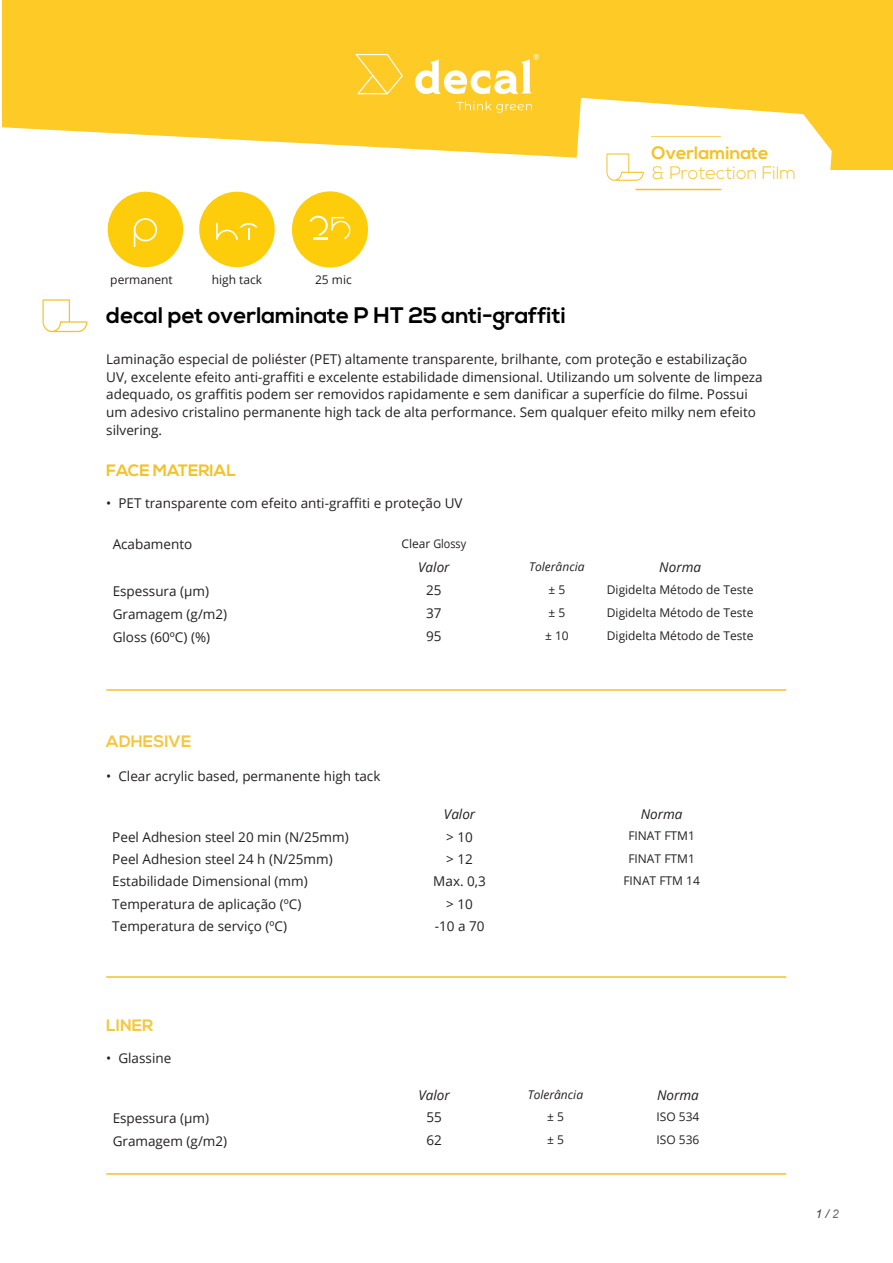
<style>
.page{position:relative;width:893px;height:1263px;background:#fff}
.page>*{position:absolute;margin:0;border:0;box-sizing:border-box;transform-origin:0 0}
.t1{font:700 22.5px "Nexa";color:#000}
.t2{font:300 18px "Nexa";color:#f3c227}
.t3{font:700 18px "Nexa";color:#f3c227}
.t4{font:700 16.5px "Nexa";color:#f4c740}
.t5{font:700 16.5px "Nexa";color:#f3c227}
.t6{font:13.5px/18px "Open Sans";color:#231f20}
.t7{font:italic 13.5px "Open Sans";color:#231f20}
.t8{font:12px "Open Sans";color:#231f20}
.t9{font:italic 12px "Open Sans";color:#231f20}
.t10{font:italic 12px "Arial";color:#3e3e3f}
.s1{color:#6c6d70}
</style>
<div class="page">
<div style="left:3px;top:0;width:890px;height:169px;background:#fecb26"></div>
<svg style="left:2px;top:127px;width:558px;height:70px;fill:#fff"></svg>
<svg style="left:560px;top:98px;width:272px;height:93px;fill:#fff"></svg>
<hr style="left:635px;top:189px;width:86px;height:1px;background:#f3c227">
<svg style="left:651px;top:136px;width:70px;height:1px"></svg>
<svg style="left:606px;top:153px;width:38px;height:28px"></svg>
<svg style="left:456px;top:101px;width:76px;height:12px"></svg>
<svg style="left:356px;top:54px;width:47px;height:40px"></svg>
<svg style="left:415px;top:54px;width:124px;height:40px"></svg>
<hr style="left:106px;top:689px;width:680px;height:2px;background:#f3c227">
<hr style="left:106px;top:976px;width:680px;height:2px;background:#f3c227">
<hr style="left:106px;top:1173px;width:680px;height:2px;background:#f3c227">
<div style="left:108px;top:192px;width:75px;height:75px;background:#fdcd0b;border-radius:50%"></div>
<svg style="left:134px;top:218px;width:24px;height:29px"></svg>
<div style="left:199px;top:192px;width:76px;height:75px;background:#fdcd0b;border-radius:50%"></div>
<svg style="left:216px;top:222px;width:42px;height:18px"></svg>
<div style="left:292px;top:191px;width:76px;height:76px;background:#fdcd0b;border-radius:50%"></div>
<svg style="left:309px;top:215px;width:42px;height:24px"></svg>
<svg style="left:43px;top:299px;width:44px;height:33px"></svg>
<h2 class="t3" style="left:652px;top:143px;width:119px">Overlaminate</h2>
<h2 class="t2" style="left:652px;top:162px;width:146px">&amp; Protection Film</h2>
<p class="t8" style="left:110px;top:271px;width:64px">permanent</p>
<p class="t8" style="left:212px;top:271px;width:52px">high tack</p>
<p class="t8" style="left:315px;top:271px;width:38px">25 mic</p>
<h1 class="t1" style="left:106px;top:303px;width:461px">decal pet overlaminate P HT 25 anti-graffiti</h1>
<p class="t6" style="left:106px;top:349px;width:658px">Laminação especial de poliéster (PET) altamente transparente, brilhante, com proteção e estabilização UV, excelente efeito anti-graffiti e excelente estabilidade dimensional. Utilizando um solvente de limpeza adequado, os graffitis podem ser removidos rapidamente e sem danificar a superfície do filme. Possui um adesivo cristalino permanente high tack de alta performance. Sem qualquer efeito milky nem efeito silvering.</p>
<p class="t5" style="left:106px;top:461px;width:131px">FACE MATERIAL</p>
<p class="t6" style="left:106px;top:494px;width:358px">• PET transparente com efeito anti-graffiti e proteção UV</p>
<p class="t6" style="left:113px;top:535px;width:81px">Acabamento</p>
<p class="t8" style="left:402px;top:535px;width:66px">Clear Glossy</p>
<p class="t7" style="left:418px;top:558px;width:33px">Valor</p>
<p class="t9" style="left:529px;top:558px;width:57px">Tolerância</p>
<p class="t7" style="left:659px;top:558px;width:43px">Norma</p>
<p class="t6" style="left:113px;top:581px;width:98px">Espessura (µm)</p>
<p class="t6" style="left:426px;top:581px;width:17px">25</p>
<p class="t8" style="left:548px;top:581px;width:18px">± 5</p>
<p class="t8" style="left:607px;top:581px;width:148px">Digidelta Método de Teste</p>
<p class="t6" style="left:113px;top:604px;width:116px">Gramagem (g/m2)</p>
<p class="t6" style="left:426px;top:604px;width:17px">37</p>
<p class="t8" style="left:548px;top:604px;width:18px">± 5</p>
<p class="t8" style="left:607px;top:604px;width:148px">Digidelta Método de Teste</p>
<p class="t6" style="left:113px;top:627px;width:99px">Gloss (60ºC) (%)</p>
<p class="t6" style="left:426px;top:627px;width:17px">95</p>
<p class="t8" style="left:545px;top:628px;width:25px">± 10</p>
<p class="t8" style="left:607px;top:628px;width:148px">Digidelta Método de Teste</p>
<p class="t4" style="left:106px;top:731px;width:87px">ADHESIVE</p>
<p class="t6" style="left:106px;top:766px;width:276px">• Clear acrylic based, permanente high tack</p>
<p class="t7" style="left:444px;top:805px;width:33px">Valor</p>
<p class="t7" style="left:641px;top:805px;width:43px">Norma</p>
<p class="t6" style="left:112px;top:827px;width:238px">Peel Adhesion steel 20 min (N/25mm)</p>
<p class="t6" style="left:446px;top:827px;width:28px">&gt; 10</p>
<p class="t8" style="left:628px;top:828px;width:68px">FINAT FTM1</p>
<p class="t6" style="left:112px;top:850px;width:222px">Peel Adhesion steel 24 h (N/25mm)</p>
<p class="t6" style="left:446px;top:850px;width:28px">&gt; 12</p>
<p class="t8" style="left:628px;top:850px;width:68px">FINAT FTM1</p>
<p class="t6" style="left:112px;top:872px;width:197px">Estabilidade Dimensional (mm)</p>
<p class="t6" style="left:433px;top:872px;width:54px">Max. 0,3</p>
<p class="t8" style="left:623px;top:872px;width:78px">FINAT FTM 14</p>
<p class="t6" style="left:112px;top:894px;width:191px">Temperatura de aplicação (ºC)</p>
<p class="t6" style="left:446px;top:894px;width:28px">&gt; 10</p>
<p class="t6" style="left:112px;top:917px;width:176px">Temperatura de serviço (ºC)</p>
<p class="t6" style="left:435px;top:917px;width:51px">-10 a 70</p>
<p class="t4" style="left:106px;top:1016px;width:49px">LINER</p>
<p class="t6" style="left:106px;top:1049px;width:67px">• Glassine</p>
<p class="t7" style="left:418px;top:1086px;width:33px">Valor</p>
<p class="t9" style="left:528px;top:1086px;width:57px">Tolerância</p>
<p class="t7" style="left:657px;top:1086px;width:43px">Norma</p>
<p class="t6" style="left:113px;top:1108px;width:98px">Espessura (µm)</p>
<p class="t6" style="left:426px;top:1108px;width:17px">55</p>
<p class="t8" style="left:547px;top:1108px;width:18px">± 5</p>
<p class="t8" style="left:656px;top:1108px;width:44px">ISO 534</p>
<p class="t6" style="left:113px;top:1131px;width:116px">Gramagem (g/m2)</p>
<p class="t6" style="left:426px;top:1131px;width:17px">62</p>
<p class="t8" style="left:547px;top:1132px;width:18px">± 5</p>
<p class="t8" style="left:656px;top:1132px;width:44px">ISO 536</p>
<p class="t10" style="left:816px;top:1206px;width:25px">1 / <span class="s1">2</span></p>
</div>
